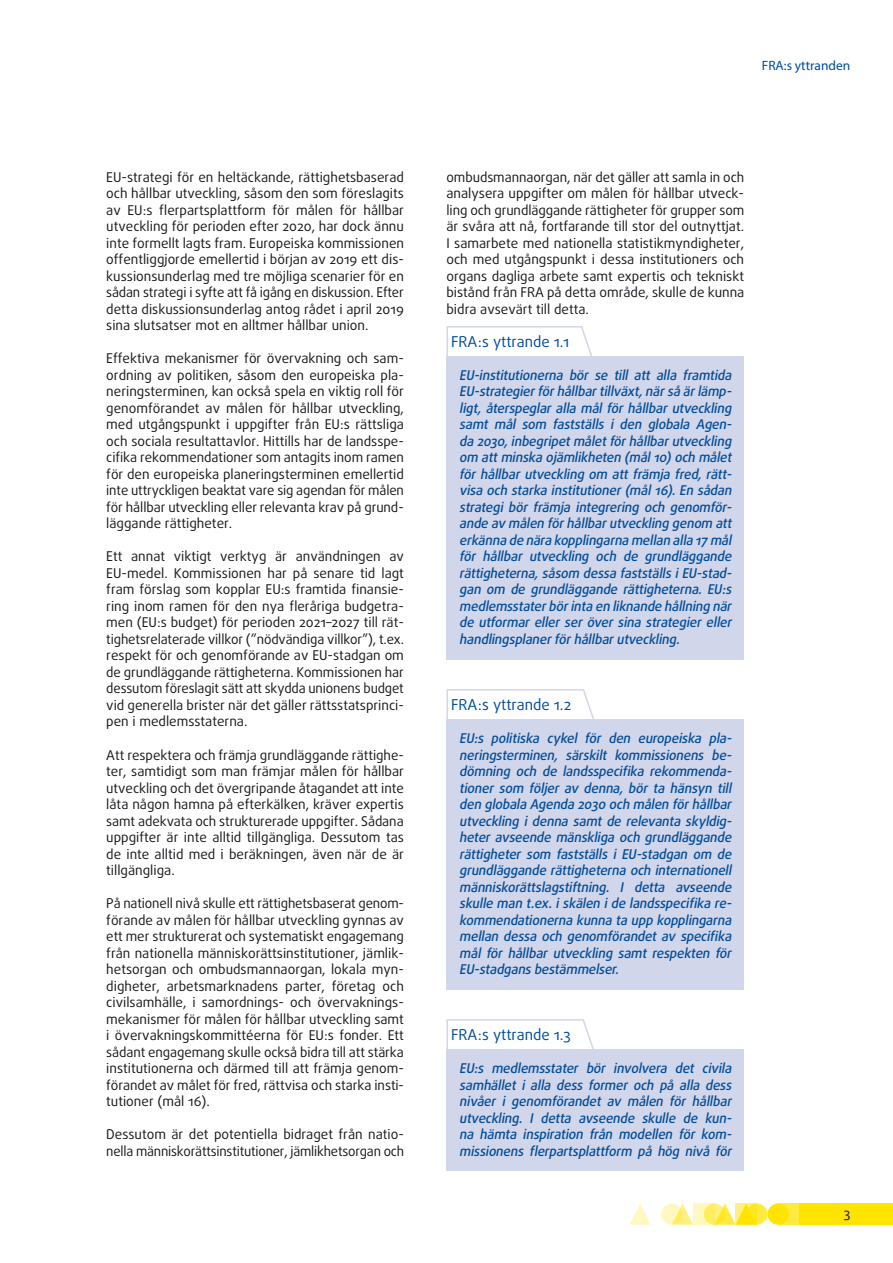
<style>
.page{position:relative;width:893px;height:1263px;background:#fff}
.page>*{position:absolute;margin:0;border:0;box-sizing:border-box;transform-origin:0 0}
.opinion_header_sw{font:15px "Daxline Pro";color:#004c98}
.body_text{font:13.5px/16.5px "Daxline Pro";color:#1a171c;text-align:justify}
.opinion_text_SW_last{font:italic 500 13.5px/16.5px "Daxline Pro";letter-spacing:-.01em;color:#004c98;text-align:justify}
.t1{font:13.5px "Myriad Pro";color:#004c98}
</style>
<div class="page">
<div style="left:746px;top:1203px;width:21px;height:22px;background:#ffea40;border-radius:50%"></div>
<div style="left:778px;top:1203px;width:21px;height:22px;background:#ffea40"></div>
<div style="left:799px;top:1203px;width:94px;height:22px;background:#ffe400"></div>
<svg style="left:675px;top:1203px;width:18px;height:22px"></svg>
<svg style="left:629px;top:1204px;width:22px;height:21px"></svg>
<div style="left:767px;top:1203px;width:22px;height:22px;background:#ffe400;border-radius:50%"></div>
<svg style="left:718px;top:1203px;width:18px;height:22px"></svg>
<svg style="left:704px;top:1203px;width:21px;height:22px"></svg>
<svg style="left:661px;top:1203px;width:21px;height:22px"></svg>
<svg style="left:736px;top:1203px;width:21px;height:22px"></svg>
<svg style="left:693px;top:1203px;width:21px;height:22px"></svg>
<div style="left:446px;top:357px;width:298px;height:303px;background:#d2d6ea"></div>
<div style="left:446px;top:720px;width:298px;height:270px;background:#d2d6ea"></div>
<div style="left:446px;top:1050px;width:298px;height:121px;background:#d2d6ea"></div>
<svg style="left:446px;top:326px;width:148px;height:31px"></svg>
<svg style="left:446px;top:689px;width:150px;height:31px"></svg>
<svg style="left:446px;top:1019px;width:150px;height:31px"></svg>
<p class="body_text" style="left:106px;top:169px;width:299px">EU-strategi för en heltäckande, rättighetsbaserad och hållbar utveckling, såsom den som föreslagits av EU:s flerpartsplattform för målen för hållbar utveckling för perioden efter 2020, har dock ännu inte formellt lagts fram. Europeiska kommissionen offentliggjorde emellertid i början av 2019 ett dis&shy;kussionsunderlag med tre möjliga scenarier för en sådan strategi i syfte att få igång en diskussion. Efter detta diskussionsunderlag antog rådet i april 2019 sina slutsatser mot en alltmer hållbar union.</p>
<p class="body_text" style="left:106px;top:350px;width:299px">Effektiva mekanismer för övervakning och sam&shy;ordning av politiken, såsom den europeiska pla&shy;neringsterminen, kan också spela en viktig roll för genomförandet av målen för hållbar utveckling, med utgångspunkt i uppgifter från EU:s rättsliga och sociala resultattavlor. Hittills har de landsspe&shy;cifika rekommendationer som antagits inom ramen för den europeiska planeringsterminen emellertid inte uttryckligen beaktat vare sig agendan för målen för hållbar utveckling eller relevanta krav på grund&shy;läggande rättigheter.</p>
<p class="body_text" style="left:106px;top:548px;width:299px">Ett annat viktigt verktyg är användningen av EU-medel. Kommissionen har på senare tid lagt fram förslag som kopplar EU:s framtida finansie&shy;ring inom ramen för den nya fleråriga budgetra&shy;men (EU:s budget) för perioden 2021–2027 till rät&shy;tighetsrelaterade villkor (”nödvändiga villkor”), t.ex. respekt för och genomförande av EU-stadgan om de grundläggande rättigheterna. Kommissionen har dessutom föreslagit sätt att skydda unionens budget vid generella brister när det gäller rättsstatsprinci&shy;pen i medlemsstaterna.</p>
<p class="body_text" style="left:106px;top:746px;width:299px">Att respektera och främja grundläggande rättighe&shy;ter, samtidigt som man främjar målen för hållbar utveckling och det övergripande åtagandet att inte låta någon hamna på efterkälken, kräver expertis samt adekvata och strukturerade uppgifter. Sådana uppgifter är inte alltid tillgängliga. Dessutom tas de inte alltid med i beräkningen, även när de är tillgängliga.</p>
<p class="body_text" style="left:106px;top:895px;width:299px">På nationell nivå skulle ett rättighetsbaserat genom&shy;förande av målen för hållbar utveckling gynnas av ett mer strukturerat och systematiskt engagemang från nationella människorättsinstitutioner, jämlik&shy;hetsorgan och ombudsmannaorgan, lokala myn&shy;digheter, arbetsmarknadens parter, företag och civilsamhälle, i samordnings- och övervaknings&shy;mekanismer för målen för hållbar utveckling samt i övervakningskommittéerna för EU:s fonder. Ett sådant engagemang skulle också bidra till att stärka institutionerna och därmed till att främja genom&shy;förandet av målet för fred, rättvisa och starka insti&shy;tutioner (mål 16).</p>
<p class="body_text" style="left:106px;top:1126px;width:299px">Dessutom är det potentiella bidraget från natio&shy;nella människorättsinstitutioner, jämlikhetsorgan och</p>
<p class="t1" style="left:762px;top:57px;width:90px">FRA:s yttranden</p>
<p class="body_text" style="left:446px;top:169px;width:299px">ombudsmannaorgan, när det gäller att samla in och analysera uppgifter om målen för hållbar utveck&shy;ling och grundläggande rättigheter för grupper som är svåra att nå, fortfarande till stor del outnyttjat.<br>I samarbete med nationella statistikmyndigheter, och med utgångspunkt i dessa institutioners och organs dagliga arbete samt expertis och tekniskt bistånd från FRA på detta område, skulle de kunna bidra avsevärt till detta.</p>
<p class="opinion_header_sw" style="left:451px;top:332px;width:120px">FRA:s yttrande 1.1</p>
<p class="opinion_text_SW_last" style="left:459px;top:367px;width:277px">EU-institutionerna bör se till att alla framtida EU-strategierförhållbartillväxt,närså ärlämp&shy;ligt, återspeglar alla mål för hållbar utveckling samt mål som fastställs i den globala Agen&shy;da 2030,inbegripetmåletförhållbarutveckling om attminska ojämlikheten (mål10)och målet för hållbar utveckling om att främja fred, rätt&shy;visa och starka institutioner (mål 16). En sådan strategi bör främja integrering och genomför&shy;ande av målen förhållbarutveckling genom att erkänna de nära kopplingarna mellan alla 17 mål för hållbar utveckling och de grundläggande rättigheterna,såsom dessa fastställsiEU-stad&shy;gan om de grundläggande rättigheterna. EU:s medlemsstaterbörinta en liknande hållning när de utformar eller ser över sina strategier eller handlingsplanerförhållbarutveckling.</p>
<p class="opinion_header_sw" style="left:451px;top:695px;width:121px">FRA:s yttrande 1.2</p>
<p class="opinion_text_SW_last" style="left:459px;top:730px;width:277px">EU:s politiska cykel för den europeiska pla&shy;neringsterminen, särskilt kommissionens be&shy;dömning och de landsspecifika rekommenda&shy;tioner som följer av denna, bör ta hänsyn till den globala Agenda 2030 och målen förhållbar utveckling i denna samt de relevanta skyldig&shy;heter avseende mänskliga och grundläggande rättigheter som fastställs i EU-stadgan om de grundläggande rättigheterna och internationell människorättslagstiftning. I detta avseende skulle man t.ex.iskälen ide landsspecifika re&shy;kommendationerna kunna ta upp kopplingarna mellan dessa och genomförandet av specifika mål för hållbar utveckling samt respekten för EU-stadgansbestämmelser.</p>
<p class="opinion_header_sw" style="left:451px;top:1025px;width:121px">FRA:s yttrande 1.3</p>
<p class="opinion_text_SW_last" style="left:459px;top:1060px;width:277px">EU:s medlemsstater bör involvera det civila samhället i alla dess former och på alla dess nivåer i genomförandet av målen för hållbar utveckling. I detta avseende skulle de kun&shy;na hämta inspiration från modellen för kom&shy;missionens flerpartsplattform på hög nivå för</p>
<p class="body_text" style="left:844px;top:1205px;width:8px">3</p>
</div>
